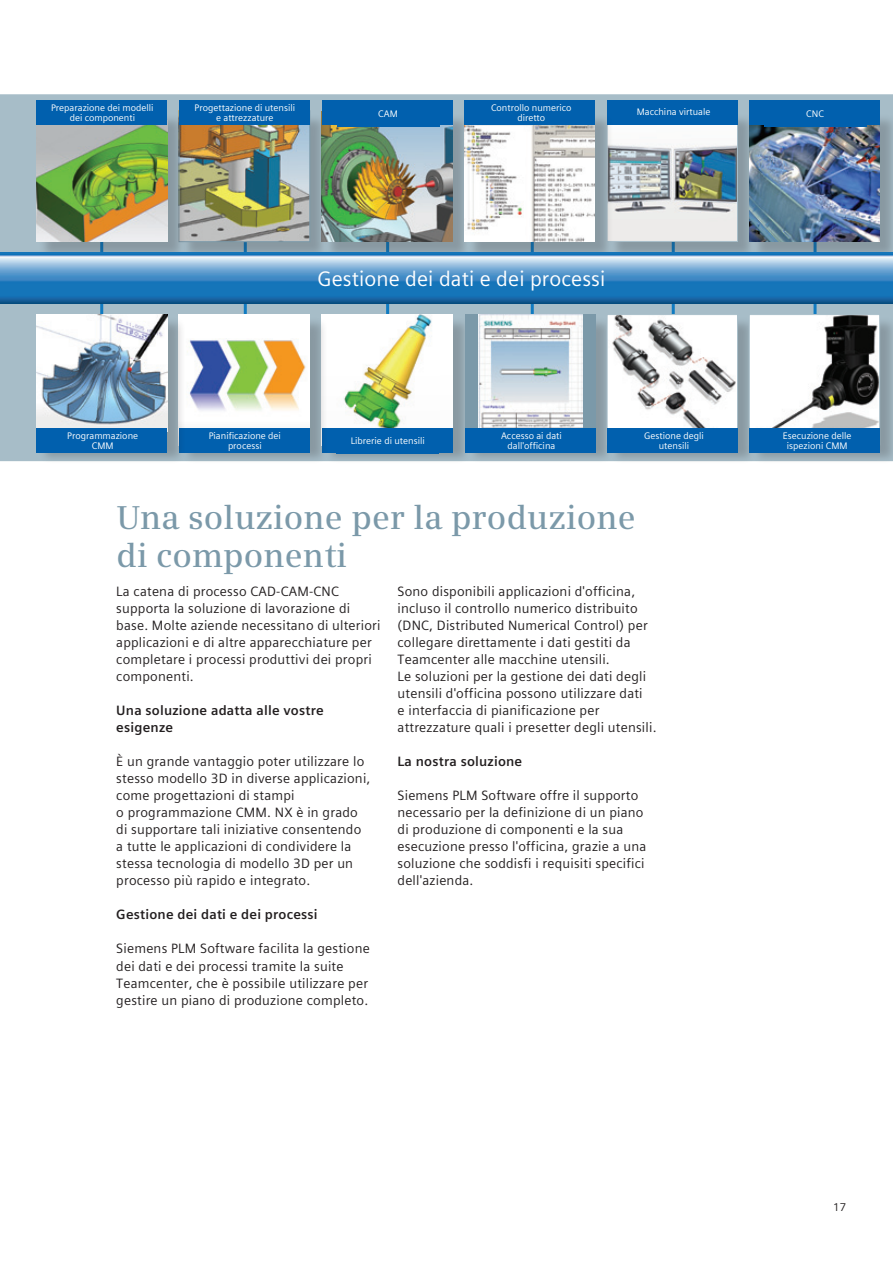
<style>
.page{position:relative;width:893px;height:1263px;background:#fff}
.page>*{position:absolute;margin:0;border:0;box-sizing:border-box;transform-origin:0 0}
._01__Headline__22pt{font:600 33px/38.2px "Siemens Serif";letter-spacing:.005em;color:#7b99a9}
.chart_headline_white{font:21px "Siemens Sans Global";letter-spacing:.005em;color:#fff}
._02__Subhead___9pt_0{font:13.5px/17px "Siemens Sans Global";letter-spacing:.015em;color:#231f20}
._03__Copy_Roman__9pt{font:13.5px/17px "Siemens Sans Global";letter-spacing:.015em;color:#231f20}
._02__Subhead___9pt_0-2{font:700 13.5px/17px "Siemens Sans Global";letter-spacing:.015em;color:#231f20}
.t1{font:11.25px "Siemens Sans Global";color:#231f20}
.chart_type_white{font:9.45px/9.4px "Siemens Sans Global";color:#fff;text-align:center}
</style>
<div class="page">
<svg style="left:0;top:94px;width:893px;height:367px;background:#a1b9c5"></svg>
<hr style="left:100px;top:230px;width:3px;height:98px;background:#107bc1">
<hr style="left:244px;top:230px;width:3px;height:98px;background:#107bc1">
<hr style="left:386px;top:230px;width:3px;height:98px;background:#107bc1">
<div style="left:324px;top:113px;width:147px;height:148px;background:#231f20;opacity:.23"></div>
<img style="left:328px;top:125px;width:124px;height:117px">
<div style="left:181px;top:113px;width:147px;height:147px;background:#231f20;opacity:.23"></div>
<img style="left:186px;top:125px;width:122px;height:115px">
<div style="left:179px;top:111px;width:131px;height:131px;border:1px solid #7b99a9"></div>
<div style="left:38px;top:113px;width:148px;height:148px;background:#231f20;opacity:.23"></div>
<img style="left:36px;top:125px;width:131px;height:117px">
<hr style="left:531px;top:229px;width:3px;height:98px;background:#107bc1">
<hr style="left:672px;top:229px;width:3px;height:98px;background:#107bc1">
<hr style="left:813px;top:229px;width:3px;height:98px;background:#107bc1">
<div style="left:36px;top:100px;width:131px;height:25px;background:#0160ae"></div>
<div style="left:324px;top:316px;width:147px;height:148px;background:#231f20;opacity:.23"></div>
<img style="left:322px;top:314px;width:130px;height:114px">
<div style="left:322px;top:428px;width:130px;height:25px;background:#0160ae"></div>
<div style="left:467px;top:316px;width:147px;height:147px;background:#231f20;opacity:.23"></div>
<div style="left:465px;top:314px;width:130px;height:131px;background:#7b99a9"></div>
<img style="left:478px;top:314px;width:105px;height:114px">
<div style="left:465px;top:428px;width:131px;height:25px;background:#0160ae"></div>
<div style="left:609px;top:113px;width:147px;height:147px;background:#231f20;opacity:.23"></div>
<img style="left:614px;top:125px;width:122px;height:115px">
<div style="left:607px;top:111px;width:131px;height:131px;border:1px solid #a7bdc8"></div>
<div style="left:607px;top:100px;width:131px;height:25px;background:#0160ae"></div>
<div style="left:179px;top:100px;width:131px;height:25px;background:#0160ae"></div>
<div style="left:181px;top:316px;width:148px;height:148px;background:#231f20;opacity:.23"></div>
<img style="left:179px;top:314px;width:131px;height:114px">
<div style="left:179px;top:428px;width:131px;height:25px;background:#0160ae"></div>
<div style="left:467px;top:114px;width:147px;height:147px;background:#231f20;opacity:.23"></div>
<img style="left:464px;top:125px;width:131px;height:117px">
<div style="left:464px;top:100px;width:131px;height:25px;background:#0160ae"></div>
<div style="left:609px;top:316px;width:147px;height:148px;background:#231f20;opacity:.23"></div>
<img style="left:609px;top:316px;width:127px;height:112px">
<div style="left:607px;top:314px;width:131px;height:131px;border:1px solid #a7bdc8"></div>
<div style="left:607px;top:428px;width:131px;height:25px;background:#0160ae"></div>
<div style="left:322px;top:100px;width:130px;height:25px;background:#0160ae"></div>
<div style="left:337px;top:107px;width:102px;height:19px;background:#0160ae"></div>
<div style="left:38px;top:316px;width:148px;height:148px;background:#231f20;opacity:.23"></div>
<img style="left:36px;top:314px;width:131px;height:114px">
<div style="left:36px;top:428px;width:131px;height:25px;background:#0160ae"></div>
<div style="left:751px;top:114px;width:142px;height:147px;background:#231f20;opacity:.23"></div>
<img style="left:749px;top:125px;width:131px;height:117px">
<div style="left:749px;top:100px;width:131px;height:25px;background:#0160ae"></div>
<div style="left:764px;top:107px;width:102px;height:19px;background:#0160ae"></div>
<div style="left:751px;top:316px;width:142px;height:148px;background:#231f20;opacity:.23"></div>
<img style="left:751px;top:316px;width:127px;height:112px">
<div style="left:749px;top:314px;width:131px;height:131px;border:1px solid #a7bdc8"></div>
<div style="left:749px;top:428px;width:131px;height:25px;background:#0160ae"></div>
<img style="left:0;top:253px;width:893px;height:50px">
<p class="chart_type_white" style="left:51px;top:103px;width:104px">Preparazione dei modelli dei componenti</p>
<p class="chart_type_white" style="left:195px;top:103px;width:102px">Progettazione di utensili e attrezzature</p>
<p class="chart_type_white" style="left:378px;top:109px;width:21px">CAM</p>
<p class="chart_type_white" style="left:491px;top:103px;width:82px">Controllo numerico diretto</p>
<p class="chart_type_white" style="left:637px;top:107px;width:75px">Macchina virtuale</p>
<p class="chart_type_white" style="left:67px;top:431px;width:72px">Programmazione<br>CMM</p>
<p class="chart_headline_white" style="left:317px;top:262px;width:290px">Gestione dei dati e dei processi</p>
<p class="chart_type_white" style="left:209px;top:431px;width:74px">Pianificazione dei processi</p>
<p class="chart_type_white" style="left:351px;top:436px;width:76px">Librerie di utensili</p>
<p class="chart_type_white" style="left:501px;top:431px;width:62px">Accesso ai dati dall'officina</p>
<p class="chart_type_white" style="left:644px;top:431px;width:61px">Gestione degli utensili</p>
<p class="_01__Headline__22pt" style="left:116px;top:498px;width:521px">Una soluzione per la produzione di componenti</p>
<p class="_03__Copy_Roman__9pt" style="left:116px;top:583px;width:266px">La catena di processo CAD-CAM-CNC supporta la soluzione di lavorazione di base. Molte aziende necessitano di ulteriori applicazioni e di altre apparecchiature per completare i processi produttivi dei propri componenti.</p>
<p class="_02__Subhead___9pt_0-2" style="left:116px;top:702px;width:209px">Una soluzione adatta alle vostre esigenze</p>
<p class="_02__Subhead___9pt_0" style="left:116px;top:753px;width:256px">È un grande vantaggio poter utilizzare lo stesso modello 3D in diverse applicazioni, come progettazioni di stampi<br>o programmazione CMM. NX è in grado di supportare tali iniziative consentendo a tutte le applicazioni di condividere la stessa tecnologia di modello 3D per un processo più rapido e integrato.</p>
<p class="_02__Subhead___9pt_0-2" style="left:116px;top:906px;width:203px">Gestione dei dati e dei processi</p>
<p class="_02__Subhead___9pt_0" style="left:116px;top:940px;width:255px">Siemens PLM Software facilita la gestione dei dati e dei processi tramite la suite Teamcenter, che è possibile utilizzare per gestire un piano di produzione completo.</p>
<p class="_03__Copy_Roman__9pt" style="left:398px;top:583px;width:260px">Sono disponibili applicazioni d'officina, incluso il controllo numerico distribuito (DNC, Distributed Numerical Control) per collegare direttamente i dati gestiti da Teamcenter alle macchine utensili.<br>Le soluzioni per la gestione dei dati degli utensili d'officina possono utilizzare dati<br>e interfaccia di pianificazione per attrezzature quali i presetter degli utensili.</p>
<p class="_02__Subhead___9pt_0-2" style="left:398px;top:753px;width:126px">La nostra soluzione</p>
<p class="_02__Subhead___9pt_0" style="left:398px;top:787px;width:250px">Siemens PLM Software offre il supporto necessario per la definizione di un piano di produzione di componenti e la sua esecuzione presso l'officina, grazie a una soluzione che soddisfi i requisiti specifici dell'azienda.</p>
<p class="chart_type_white" style="left:806px;top:109px;width:19px">CNC</p>
<p class="chart_type_white" style="left:783px;top:431px;width:70px">Esecuzione delle ispezioni CMM</p>
<p class="t1" style="left:833px;top:1199px;width:15px">17</p>
</div>
